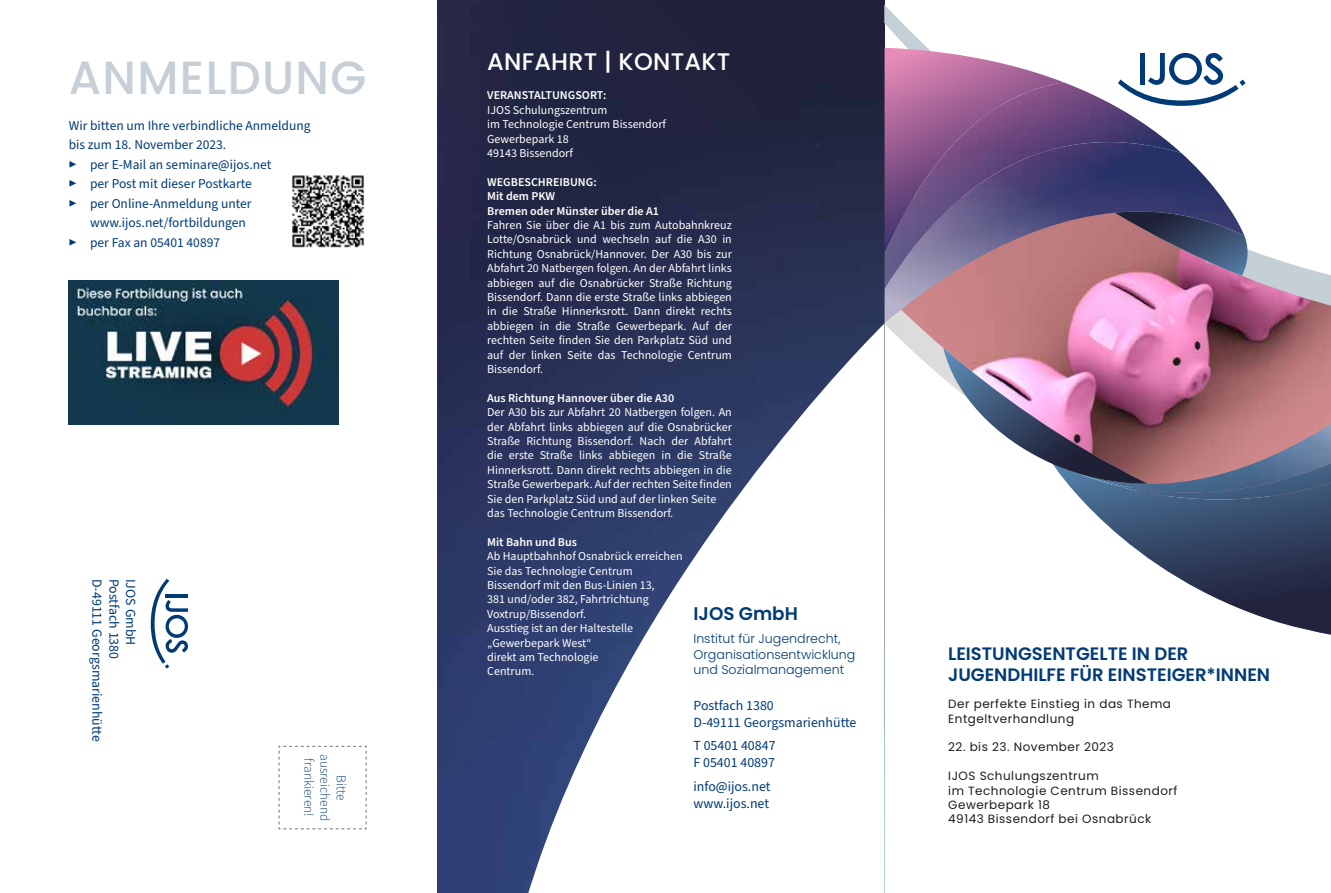
<style>
.page{position:relative;width:1331px;height:893px;background:#fff}
.page>*{position:absolute;margin:0;border:0;box-sizing:border-box;transform-origin:0 0}
.t1{font:500 46.5px "Poppins";letter-spacing:.03em;color:#c6ced6}
.t2{font:500 24px "Poppins";letter-spacing:.01em;color:#fff}
.t3{font:600 18.3px "Poppins";color:#003b77}
.t4{font:600 18px/21.6px "Poppins";color:#003b77}
.t5{font:13.95px/16.6px "Source Sans Pro";color:#003b77}
.t6{font:13.5px "Source Sans Pro";color:#003b77}
.t7{font:300 13.5px/16.2px "Source Sans Pro";color:#003b77;text-align:center}
.t8{font:300 12.6px/15.1px "Poppins";color:#003b77}
.t9{font:12px/14.4px "Source Sans Pro";color:#fff}
.t10{font:12px/14.4px "Poppins";letter-spacing:.04em;color:#1d1d1b}
.t11{font:600 12px/14.4px "Source Sans Pro";color:#fff}
.s1{font-weight:300}
</style>
<div class="page">
<img style="left:438px;top:0;width:446px;height:893px">
<svg style="left:526px;top:323px;width:358px;height:570px"></svg>
<svg style="left:151px;top:579px;width:37px;height:90px"></svg>
<img style="left:1148px;top:320px;width:183px;height:104px">
<svg style="left:884px;top:4px;width:447px;height:316px"></svg>
<svg style="left:884px;top:48px;width:251px;height:34px"></svg>
<img style="left:884px;top:82px;width:297px;height:60px">
<img style="left:884px;top:142px;width:360px;height:181px">
<svg style="left:1111px;top:212px;width:136px;height:64px"></svg>
<svg style="left:1081px;top:499px;width:250px;height:136px"></svg>
<img style="left:1075px;top:493px;width:256px;height:6px">
<img style="left:1068px;top:424px;width:263px;height:69px">
<svg style="left:884px;top:310px;width:264px;height:174px"></svg>
<svg style="left:1118px;top:52px;width:127px;height:54px"></svg>
<svg style="left:278px;top:746px;width:89px;height:84px"></svg>
<img style="left:69px;top:281px;width:270px;height:143px">
<img style="left:292px;top:175px;width:72px;height:73px">
<h1 class="t1" style="left:69px;top:51px;width:299px">ANMELDUNG</h1>
<p class="t6" style="left:69px;top:116px;width:243px">Wir bitten um Ihre verbindliche Anmeldung</p>
<p class="t6" style="left:69px;top:136px;width:159px">bis zum 18. November 2023.</p>
<p class="t6" style="left:69px;top:155px;width:204px"><span class="s1">▶</span> per E-Mail an seminare@ijos.net</p>
<p class="t6" style="left:69px;top:175px;width:184px"><span class="s1">▶</span> per Post mit dieser Postkarte</p>
<p class="t6" style="left:69px;top:194px;width:184px"><span class="s1">▶</span> per Online-Anmeldung unter</p>
<p class="t6" style="left:90px;top:214px;width:157px">www.ijos.net/fortbildungen</p>
<p class="t6" style="left:69px;top:233px;width:153px"><span class="s1">▶</span> per Fax an 05401 40897</p>
<p class="t5" style="left:105px;top:579px;width:165px;rotate:90deg">D-49111 Georgsmarienhütte</p>
<p class="t5" style="left:122px;top:579px;width:82px;rotate:90deg">Postfach 1380</p>
<p class="t5" style="left:139px;top:579px;width:68px;rotate:90deg">IJOS GmbH</p>
<p class="t7" style="left:349px;top:754px;width:69px;rotate:90deg">Bitte ausreichend frankieren!</p>
<h2 class="t2" style="left:487px;top:48px;width:245px">ANFAHRT | KONTAKT</h2>
<p class="t11" style="left:487px;top:89px;width:121px">VERANSTALTUNGSORT:</p>
<p class="t9" style="left:487px;top:103px;width:180px">IJOS Schulungszentrum<br>im Technologie Centrum Bissendorf<br>Gewerbepark 18<br>49143 Bissendorf</p>
<p class="t11" style="left:487px;top:175px;width:173px">WEGBESCHREIBUNG:<br>Mit dem PKW<br>Bremen oder Münster über die A1</p>
<p class="t9" style="left:487px;top:218px;width:246px;text-align:justify">Fahren Sie über die A1 bis zum Autobahnkreuz Lotte/Osnabrück und wechseln auf die A30 in Richtung Osnabrück/Hannover. Der A30 bis zur Abfahrt 20 Natbergen folgen. An der Abfahrt links abbiegen auf die Osnabrücker Straße Richtung Bissendorf. Dann die erste Straße links abbiegen in die Straße Hinnerksrott. Dann direkt rechts abbiegen in die Straße Gewerbepark. Auf der rechten Seite finden Sie den Parkplatz Süd und auf der linken Seite das Technologie Centrum Bissendorf.</p>
<p class="t11" style="left:487px;top:391px;width:188px">Aus Richtung Hannover über die A30</p>
<p class="t9" style="left:487px;top:405px;width:246px">Der A30 bis zur Abfahrt 20 Natbergen folgen. An der Abfahrt links abbiegen auf die Osnabrücker Straße Richtung Bissendorf. Nach der Abfahrt die erste Straße links abbiegen in die Straße Hinnerksrott. Dann direkt rechts abbiegen in die Straße Gewerbepark. Auf der rechten Seite finden Sie den Parkplatz Süd und auf der linken Seite das Technologie Centrum Bissendorf.</p>
<p class="t11" style="left:487px;top:535px;width:91px">Mit Bahn und Bus</p>
<p class="t9" style="left:487px;top:549px;width:197px">Ab Hauptbahnhof Osnabrück erreichen<br>Sie das Technologie Centrum<br>Bissendorf mit den Bus-Linien 13,<br>381 und/oder 382, Fahrtrichtung<br>Voxtrup/Bissendorf.<br>Ausstieg ist an der Haltestelle „Gewerbepark West“<br>direkt am Technologie<br>Centrum.</p>
<p class="t5" style="left:693px;top:697px;width:165px">Postfach 1380<br>D-49111 Georgsmarienhütte</p>
<p class="t5" style="left:693px;top:738px;width:84px">T 05401 40847<br>F 05401 40897</p>
<p class="t5" style="left:693px;top:779px;width:79px">info@ijos.net www.ijos.net</p>
<h3 class="t3" style="left:693px;top:603px;width:106px">IJOS GmbH</h3>
<p class="t8" style="left:693px;top:631px;width:164px">Institut für Jugendrecht,<br>Organisationsentwicklung und Sozialmanagement</p>
<h3 class="t4" style="left:948px;top:642px;width:324px">LEISTUNGSENTGELTE IN DER<br>JUGENDHILFE FÜR EINSTEIGER*INNEN</h3>
<p class="t10" style="left:948px;top:697px;width:224px">Der perfekte Einstieg in das Thema<br>Entgeltverhandlung</p>
<p class="t10" style="left:948px;top:740px;width:167px">22. bis 23. November 2023</p>
<p class="t10" style="left:948px;top:769px;width:231px">IJOS Schulungszentrum<br>im Technologie Centrum Bissendorf<br>Gewerbepark 18<br>49143 Bissendorf bei Osnabrück</p>
</div>
